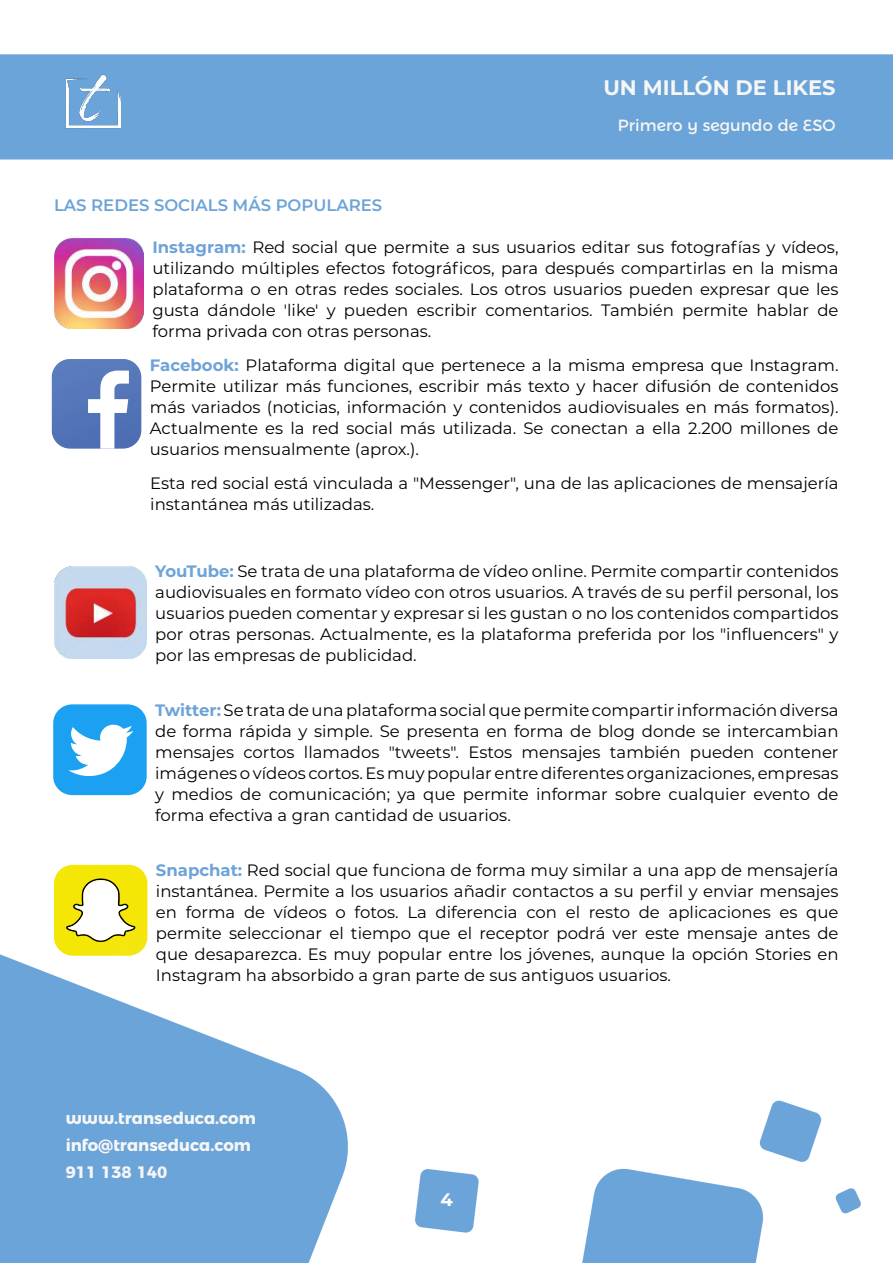
<style>
.page{position:relative;width:893px;height:1263px;background:#fff}
.page>*{position:absolute;margin:0;border:0;box-sizing:border-box;transform-origin:0 0}
.t1{font:700 21px "Montserrat";color:#f6f6f6}
.t2{font:700 18px "Montserrat";color:#fff}
.t3{font:16.5px/21px "Montserrat";color:#000;text-align:justify}
.t4{font:700 16.5px/27px "Montserrat Alternates";color:#f6f6f6}
.t5{font:600 16.5px "Montserrat";color:#6da3d8}
.t6{font:16.2px "Montserrat Alternates";color:#f6f6f6}
.s1{font-weight:700;color:#6da3d8}
</style>
<div class="page">
<img style="left:0;top:54px;width:893px;height:1209px">
<img style="left:66px;top:74px;width:55px;height:66px">
<div style="left:53px;top:704px;width:94px;height:91px;background:#1ca1f2;border-radius:19px"></div>
<svg style="left:68px;top:725px;width:65px;height:51px"></svg>
<svg style="left:54px;top:865px;width:93px;height:91px"></svg>
<svg style="left:52px;top:359px;width:89px;height:90px"></svg>
<img style="left:54px;top:566px;width:93px;height:92px">
<img style="left:54px;top:239px;width:90px;height:89px">
<p class="t1" style="left:603px;top:72px;width:234px">UN MILLÓN DE LIKES</p>
<p class="t6" style="left:618px;top:112px;width:219px">Primero y segundo de ESO</p>
<p class="t5" style="left:54px;top:194px;width:330px">LAS REDES SOCIALS MÁS POPULARES</p>
<p class="t3" style="left:152px;top:236px;width:688px"><span class="s1">Instagram:</span> Red social que permite a sus usuarios editar sus fotografías y vídeos, utilizando múltiples efectos fotográficos, para después compartirlas en la misma plataforma o en otras redes sociales. Los otros usuarios pueden expresar que les gusta dándole 'like' y pueden escribir comentarios. También permite hablar de forma privada con otras personas.</p>
<p class="t3" style="left:150px;top:354px;width:690px"><span class="s1">Facebook:</span> Plataforma digital que pertenece a la misma empresa que Instagram.<br>Permite utilizar más funciones, escribir más texto y hacer difusión de contenidos más variados (noticias, información y contenidos audiovisuales en más formatos).<br>Actualmente es la red social más utilizada. Se conectan a ella 2.200 millones de usuarios mensualmente (aprox.).</p>
<p class="t3" style="left:150px;top:472px;width:690px">Esta red social está vinculada a "Messenger", una de las aplicaciones de mensajería instantánea más utilizadas.</p>
<p class="t3" style="left:155px;top:560px;width:685px"><span class="s1">YouTube:</span> Se trata de una plataforma de vídeo online. Permite compartir contenidos audiovisuales en formato vídeo con otros usuarios. A través de su perfil personal, los usuarios pueden comentar y expresar si les gustan o no los contenidos compartidos por otras personas. Actualmente, es la plataforma preferida por los "influencers" y por las empresas de publicidad.</p>
<p class="t3" style="left:155px;top:699px;width:685px"><span class="s1">Twitter:</span> Se trata de una plataforma social que permite compartir información diversa de forma rápida y simple. Se presenta en forma de blog donde se intercambian mensajes cortos llamados "tweets". Estos mensajes también pueden contener imágenes o vídeos cortos. Es muy popular entre diferentes organizaciones, empresas y medios de comunicación; ya que permite informar sobre cualquier evento de forma efectiva a gran cantidad de usuarios.</p>
<p class="t3" style="left:156px;top:859px;width:684px"><span class="s1">Snapchat:</span> Red social que funciona de forma muy similar a una app de mensajería instantánea. Permite a los usuarios añadir contactos a su perfil y enviar mensajes en forma de vídeos o fotos. La diferencia con el resto de aplicaciones es que permite seleccionar el tiempo que el receptor podrá ver este mensaje antes de que desaparezca. Es muy popular entre los jóvenes, aunque la opción Stories en Instagram ha absorbido a gran parte de sus antiguos usuarios.</p>
<p class="t4" style="left:66px;top:1103px;width:192px">www.transeduca.com info@transeduca.com<br>911 138 140</p>
<p class="t2" style="left:440px;top:1186px;width:14px">4</p>
</div>
